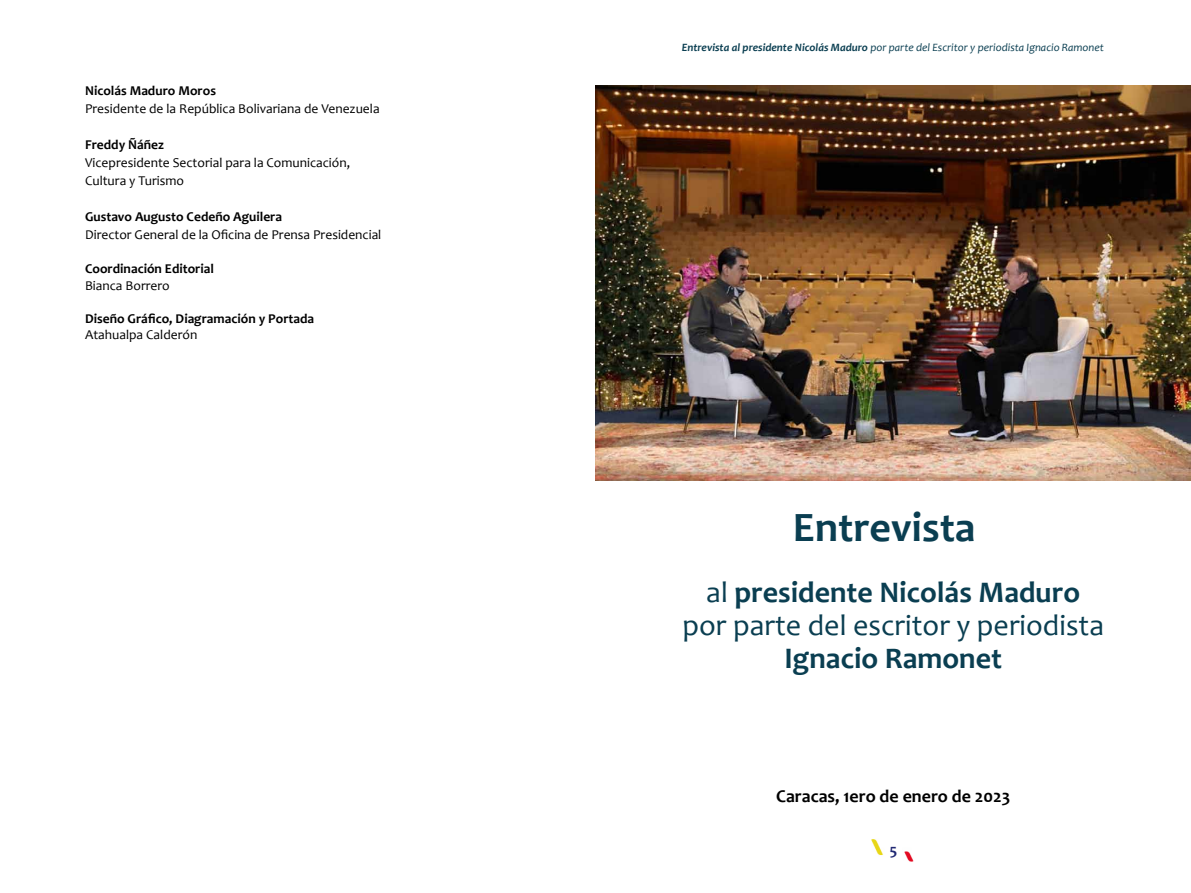
<style>
.page{position:relative;width:1191px;height:893px;background:#fff}
.page>*{position:absolute;margin:0;border:0;box-sizing:border-box;transform-origin:0 0}
.t1{font:700 42px "Candara";color:#0a3e51}
.t2{font:30px/33px "Candara";color:#0a3e51;text-align:center}
.t3{font:700 30px "Candara";color:#0a3e51}
.t4{font:700 18px "Candara";color:#000}
.t5{font:700 15.75px "Candara";color:#202873}
.t6{font:13.5px/18px "Candara";color:#000}
.t7{font:700 13.5px "Candara";color:#000}
.t8{font:italic 11.25px "Candara";color:#0a3e51}
.s1{font-weight:700}
</style>
<div class="page">
<img style="left:872px;top:839px;width:41px;height:23px">
<img style="left:595px;top:85px;width:596px;height:395px">
<p class="t7" style="left:85px;top:82px;width:132px">Nicolás Maduro Moros</p>
<p class="t6" style="left:85px;top:99px;width:296px">Presidente de la República Bolivariana de Venezuela</p>
<p class="t7" style="left:85px;top:136px;width:80px">Freddy Ñáñez</p>
<p class="t6" style="left:85px;top:153px;width:266px">Vicepresidente Sectorial para la Comunicación,<br>Cultura y Turismo</p>
<p class="t7" style="left:85px;top:208px;width:198px">Gustavo Augusto Cedeño Aguilera</p>
<p class="t6" style="left:85px;top:225px;width:298px">Director General de la Oficina de Prensa Presidencial</p>
<p class="t7" style="left:85px;top:260px;width:130px">Coordinación Editorial</p>
<p class="t6" style="left:85px;top:276px;width:86px">Bianca Borrero</p>
<p class="t7" style="left:85px;top:310px;width:230px">Diseño Gráfico, Diagramación y Portada</p>
<p class="t6" style="left:85px;top:326px;width:114px">Atahualpa Calderón</p>
<p class="t8" style="left:681px;top:40px;width:424px"><span class="s1">Entrevista al presidente Nicolás Maduro</span> por parte del Escritor y periodista Ignacio Ramonet</p>
<h1 class="t1" style="left:793px;top:501px;width:184px">Entrevista</h1>
<h2 class="t2" style="left:682px;top:575px;width:423px">al <span class="s1">presidente Nicolás Maduro </span>por parte del escritor y periodista</h2>
<h2 class="t3" style="left:784px;top:639px;width:219px">Ignacio Ramonet</h2>
<h3 class="t4" style="left:776px;top:785px;width:236px">Caracas, 1ero de enero de 2023</h3>
<p class="t5" style="left:890px;top:840px;width:9px">5</p>
</div>
